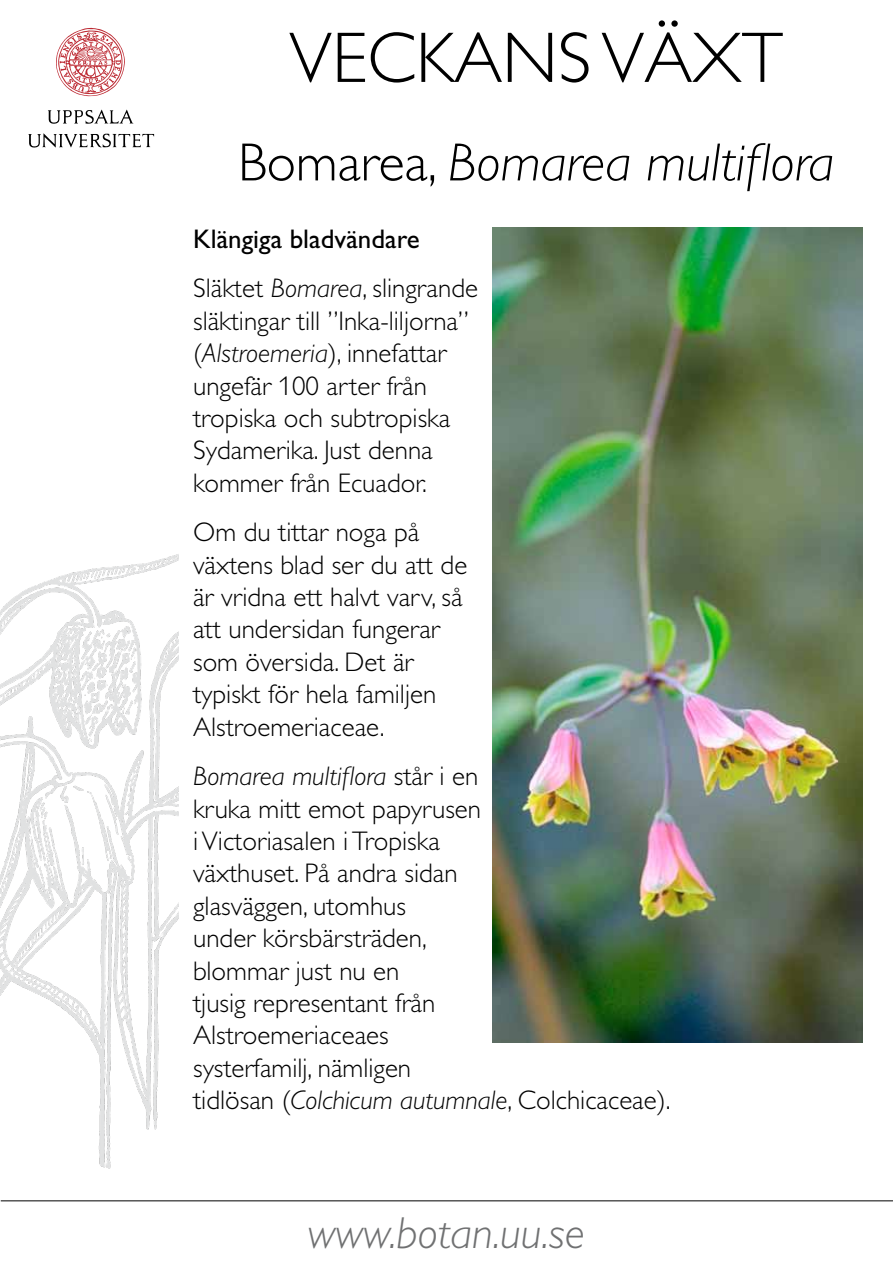
<style>
.page{position:relative;width:893px;height:1263px;background:#fff}
.page>*{position:absolute;margin:0;border:0;box-sizing:border-box;transform-origin:0 0}
.t1{font:300 72px "Gill Alt One";color:#000}
.t2{font:italic 300 54px "Gill Alt One";color:#000}
.t3{font:italic 300 45px "Gill Alt One";color:#707172}
.t4{font:300 27px/32.4px "Gill Alt One";color:#000}
.t5{font:27px/49.3px "Gill Alt One";color:#000}
.s1{font-style:normal}
.s2{font-weight:300}
.s3{font-weight:300;font-style:italic}
.s4{font-style:italic}
</style>
<div class="page">
<svg style="left:48px;top:110px;width:85px;height:14px"></svg>
<svg style="left:28px;top:133px;width:126px;height:15px"></svg>
<svg style="left:56px;top:28px;width:69px;height:68px"></svg>
<img style="left:0;top:554px;width:179px;height:615px">
<hr style="left:1px;top:1200px;width:892px;height:1px;background:#000">
<img style="left:492px;top:227px;width:370px;height:815px">
<h1 class="t1" style="left:289px;top:17px;width:495px">VECKANS VÄXT</h1>
<h2 class="t2" style="left:238px;top:132px;width:598px"><span class="s1">Bomarea,</span> Bomarea multiflora</h2>
<p class="t5" style="left:193px;top:214px;width:286px">Klängiga bladvändare<br><span class="s2">Släktet</span> <span class="s3">Bomarea</span><span class="s2">, slingrande</span></p>
<p class="t4" style="left:193px;top:305px;width:277px">släktingar till ”Inka-liljorna” (<span class="s4">Alstroemeria</span>), innefattar ungefär 100 arter från tropiska och subtropiska<br>Sydamerika. Just denna kommer från Ecuador.</p>
<p class="t4" style="left:193px;top:516px;width:276px">Om du tittar noga på växtens blad ser du att de är vridna ett halvt varv, så att undersidan fungerar som översida. Det är typiskt för hela familjen<br>Alstroemeriaceae.</p>
<p class="t4" style="left:193px;top:760px;width:479px"><span class="s4">Bomarea multiflora</span> står i en<br>kruka mitt emot papyrusen<br>i Victoriasalen i Tropiska<br>växthuset. På andra sidan<br>glasväggen, utomhus<br>under körsbärsträden,<br>blommar just nu en<br>tjusig representant från<br>Alstroemeriaceaes<br>systerfamilj, nämligen<br>tidlösan (<span class="s4">Colchicum autumnale</span>, Colchicaceae).</p>
<h3 class="t3" style="left:308px;top:1208px;width:279px">www.botan.uu.se</h3>
</div>
